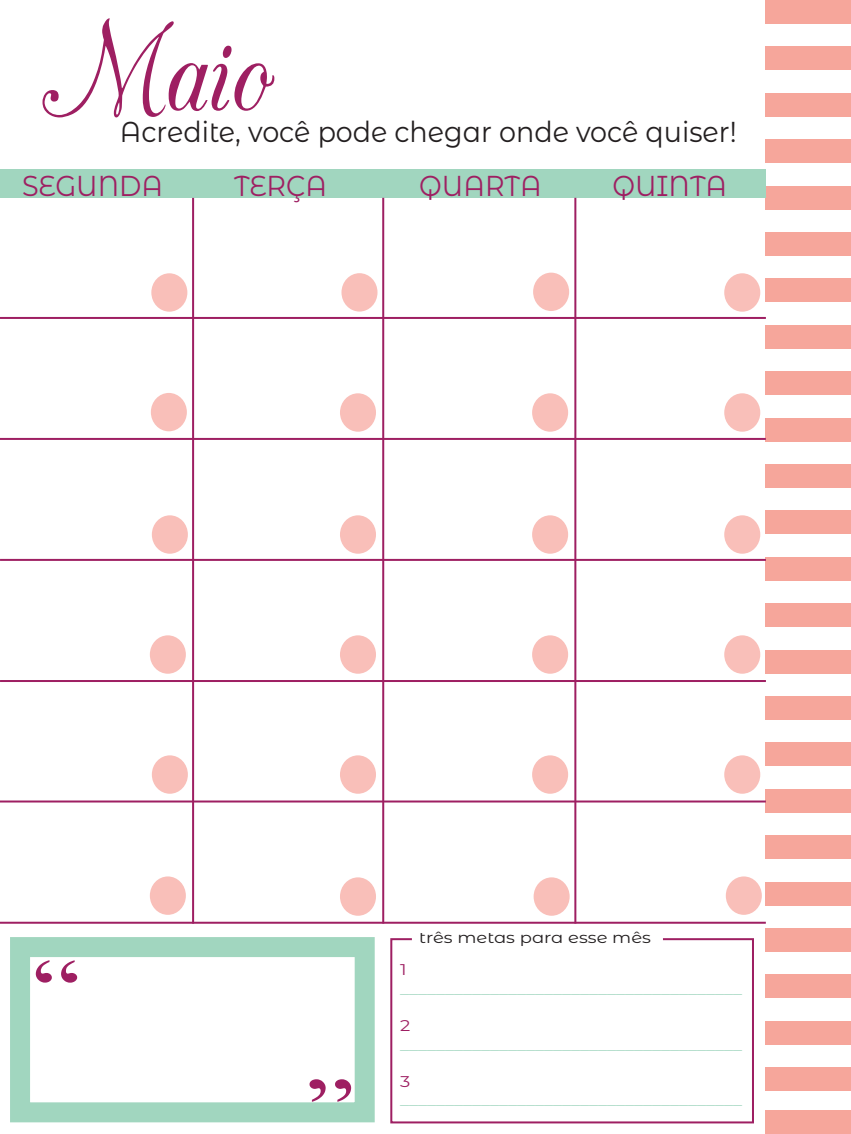
<style>
.page{position:relative;width:851px;height:1134px;background:#fff}
.page>*{position:absolute;margin:0;border:0;box-sizing:border-box;transform-origin:0 0}
.t1{font:147.2px "CAC Champagne";color:#9e1f62;scale:.94 1}
.t2{font:89.2px "Mongolian Baiti";color:#9e1f62;scale:1.21 1}
.t3{font:28.8px "Montserrat Alternates";color:#231f20;scale:.94 1}
.t4{font:28.8px "Montserrat Alternates";color:#9e1f62;scale:.94 1}
.t5{font:15.6px "Montserrat Alternates";color:#a1d6bf;scale:1.16 1}
.t6{font:15.6px "Montserrat Alternates";color:#231f20;scale:1.16 1}
.t7{font:15.6px "Montserrat Alternates";color:#9e1f62;scale:1.16 1}
</style>
<div class="page">
<div style="left:765px;top:0;width:85px;height:24px;background:#f6a69b"></div>
<div style="left:765px;top:47px;width:85px;height:23px;background:#f6a69b"></div>
<div style="left:765px;top:93px;width:85px;height:23px;background:#f6a69b"></div>
<div style="left:765px;top:139px;width:85px;height:24px;background:#f6a69b"></div>
<div style="left:765px;top:186px;width:85px;height:23px;background:#f6a69b"></div>
<div style="left:765px;top:232px;width:85px;height:24px;background:#f6a69b"></div>
<div style="left:765px;top:279px;width:85px;height:23px;background:#f6a69b"></div>
<div style="left:765px;top:325px;width:85px;height:23px;background:#f6a69b"></div>
<div style="left:765px;top:371px;width:85px;height:24px;background:#f6a69b"></div>
<div style="left:765px;top:418px;width:85px;height:23px;background:#f6a69b"></div>
<div style="left:765px;top:464px;width:85px;height:24px;background:#f6a69b"></div>
<div style="left:765px;top:511px;width:85px;height:23px;background:#f6a69b"></div>
<div style="left:765px;top:557px;width:85px;height:23px;background:#f6a69b"></div>
<div style="left:765px;top:603px;width:85px;height:24px;background:#f6a69b"></div>
<div style="left:765px;top:650px;width:85px;height:23px;background:#f6a69b"></div>
<div style="left:765px;top:696px;width:85px;height:24px;background:#f6a69b"></div>
<div style="left:765px;top:743px;width:85px;height:23px;background:#f6a69b"></div>
<div style="left:765px;top:789px;width:85px;height:23px;background:#f6a69b"></div>
<div style="left:765px;top:835px;width:85px;height:24px;background:#f6a69b"></div>
<div style="left:765px;top:882px;width:85px;height:23px;background:#f6a69b"></div>
<div style="left:765px;top:928px;width:85px;height:24px;background:#f6a69b"></div>
<div style="left:765px;top:975px;width:85px;height:23px;background:#f6a69b"></div>
<div style="left:765px;top:1021px;width:85px;height:23px;background:#f6a69b"></div>
<div style="left:765px;top:1067px;width:85px;height:24px;background:#f6a69b"></div>
<div style="left:765px;top:1111px;width:85px;height:23px;background:#f6a69b"></div>
<div style="left:0;top:170px;width:765px;height:28px;background:#a1d6bf"></div>
<hr style="left:192px;top:198px;width:2px;height:726px;background:#9e1f62">
<hr style="left:382px;top:198px;width:2px;height:725px;background:#9e1f62">
<hr style="left:574px;top:198px;width:2px;height:725px;background:#9e1f62">
<hr style="left:0;top:317px;width:765px;height:2px;background:#9e1f62">
<hr style="left:0;top:438px;width:765px;height:2px;background:#9e1f62">
<hr style="left:0;top:559px;width:765px;height:2px;background:#9e1f62">
<hr style="left:0;top:680px;width:765px;height:2px;background:#9e1f62">
<hr style="left:0;top:800px;width:765px;height:2px;background:#9e1f62">
<hr style="left:0;top:922px;width:765px;height:2px;background:#9e1f62">
<div style="left:151px;top:273px;width:36px;height:39px;background:#f9bfb9;border-radius:50%"></div>
<div style="left:341px;top:273px;width:36px;height:39px;background:#f9bfb9;border-radius:50%"></div>
<div style="left:533px;top:273px;width:36px;height:38px;background:#f9bfb9;border-radius:50%"></div>
<div style="left:724px;top:273px;width:36px;height:39px;background:#f9bfb9;border-radius:50%"></div>
<div style="left:151px;top:393px;width:36px;height:38px;background:#f9bfb9;border-radius:50%"></div>
<div style="left:340px;top:393px;width:36px;height:39px;background:#f9bfb9;border-radius:50%"></div>
<div style="left:532px;top:393px;width:36px;height:39px;background:#f9bfb9;border-radius:50%"></div>
<div style="left:724px;top:393px;width:36px;height:39px;background:#f9bfb9;border-radius:50%"></div>
<div style="left:152px;top:515px;width:36px;height:39px;background:#f9bfb9;border-radius:50%"></div>
<div style="left:340px;top:515px;width:36px;height:39px;background:#f9bfb9;border-radius:50%"></div>
<div style="left:532px;top:515px;width:36px;height:39px;background:#f9bfb9;border-radius:50%"></div>
<div style="left:724px;top:515px;width:36px;height:39px;background:#f9bfb9;border-radius:50%"></div>
<div style="left:340px;top:635px;width:36px;height:39px;background:#f9bfb9;border-radius:50%"></div>
<div style="left:532px;top:635px;width:36px;height:39px;background:#f9bfb9;border-radius:50%"></div>
<div style="left:724px;top:635px;width:36px;height:39px;background:#f9bfb9;border-radius:50%"></div>
<div style="left:150px;top:635px;width:36px;height:39px;background:#f9bfb9;border-radius:50%"></div>
<div style="left:340px;top:755px;width:36px;height:39px;background:#f9bfb9;border-radius:50%"></div>
<div style="left:152px;top:755px;width:36px;height:39px;background:#f9bfb9;border-radius:50%"></div>
<div style="left:532px;top:755px;width:36px;height:39px;background:#f9bfb9;border-radius:50%"></div>
<div style="left:724px;top:755px;width:36px;height:39px;background:#f9bfb9;border-radius:50%"></div>
<div style="left:340px;top:877px;width:36px;height:39px;background:#f9bfb9;border-radius:50%"></div>
<div style="left:150px;top:876px;width:36px;height:39px;background:#f9bfb9;border-radius:50%"></div>
<div style="left:533px;top:877px;width:36px;height:39px;background:#f9bfb9;border-radius:50%"></div>
<div style="left:725px;top:876px;width:36px;height:39px;background:#f9bfb9;border-radius:50%"></div>
<div style="left:10px;top:937px;width:364px;height:185px;background:#fff;border:20px solid #a1d6bf"></div>
<div style="left:390px;top:938px;width:363px;height:185px;border:2px solid #9e1f62"></div>
<svg style="left:410px;top:938px;width:253px;height:3px"></svg>
<h1 class="t1" style="left:42px;top:-3px;width:245px">Maio</h1>
<h3 class="t3" style="left:120px;top:112px;width:657px">Acredite, você pode chegar onde você quiser!</h3>
<h3 class="t4" style="left:22px;top:166px;width:152px">SEGUNDA</h3>
<h3 class="t4" style="left:234px;top:166px;width:101px">TERÇA</h3>
<h3 class="t4" style="left:419px;top:166px;width:132px">QUARTA</h3>
<h3 class="t4" style="left:612px;top:166px;width:124px">QUINTA</h3>
<h2 class="t2" style="left:32px;top:943px;width:41px">“</h2>
<h2 class="t2" style="left:306px;top:1062px;width:41px">”</h2>
<p class="t6" style="left:419px;top:926px;width:201px">três metas para esse mês</p>
<p class="t7" style="left:400px;top:959px;width:7px">1</p>
<p class="t5" style="left:400px;top:977px;width:296px">______________________________________</p>
<p class="t7" style="left:400px;top:1015px;width:10px">2</p>
<p class="t5" style="left:400px;top:1033px;width:296px">______________________________________</p>
<p class="t7" style="left:400px;top:1070px;width:10px">3</p>
<p class="t5" style="left:400px;top:1089px;width:296px">______________________________________</p>
</div>
